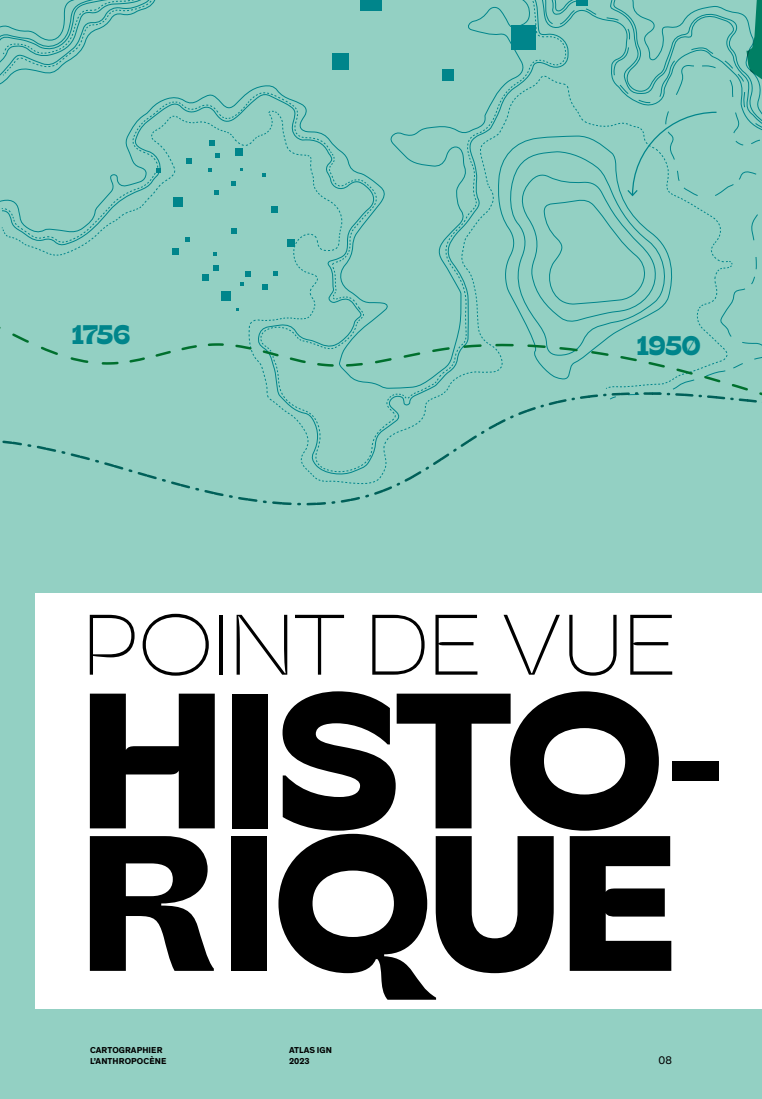
<style>
.page{position:relative;width:762px;height:1099px;background:#fff}
.page>*{position:absolute;margin:0;border:0;box-sizing:border-box;transform-origin:0 0}
.t1{font:700 192.38px "Champ";letter-spacing:.005em;color:#000}
.t2{font:100 85.5px "Champ";color:#000}
.t3{font:700 26.88px "Champ";letter-spacing:-.01em;color:#00858b}
.t4{font:11.25px "Theinhardt";color:#000}
.t5{font:700 8.75px/10.5px "Theinhardt";letter-spacing:.01em;color:#000}
</style>
<div class="page">
<div style="left:0;top:0;width:762px;height:1098px;background:#93d0c3"></div>
<svg style="left:0;top:0;width:762px;height:506px"></svg>
<svg style="left:0;top:308px;width:762px;height:140px"></svg>
<div style="left:35px;top:594px;width:727px;height:414px;background:#fff"></div>
<div style="left:672px;top:761px;width:46px;height:19px;background:#000"></div>
<p class="t3" style="left:72px;top:317px;width:60px">1756</p>
<p class="t3" style="left:637px;top:327px;width:65px">1950</p>
<p class="t2" style="left:83px;top:591px;width:595px">POINT DE VUE</p>
<p class="t1" style="left:82px;top:635px;width:582px">HISTO</p>
<p class="t1" style="left:82px;top:777px;width:595px">RIQUE</p>
<p class="t5" style="left:90px;top:1045px;width:78px">CARTOGRAPHIER<br>L’ANTHROPOCÈNE</p>
<p class="t5" style="left:289px;top:1045px;width:44px">ATLAS IGN<br>2023</p>
<p class="t4" style="left:658px;top:1051px;width:15px">08</p>
</div>
